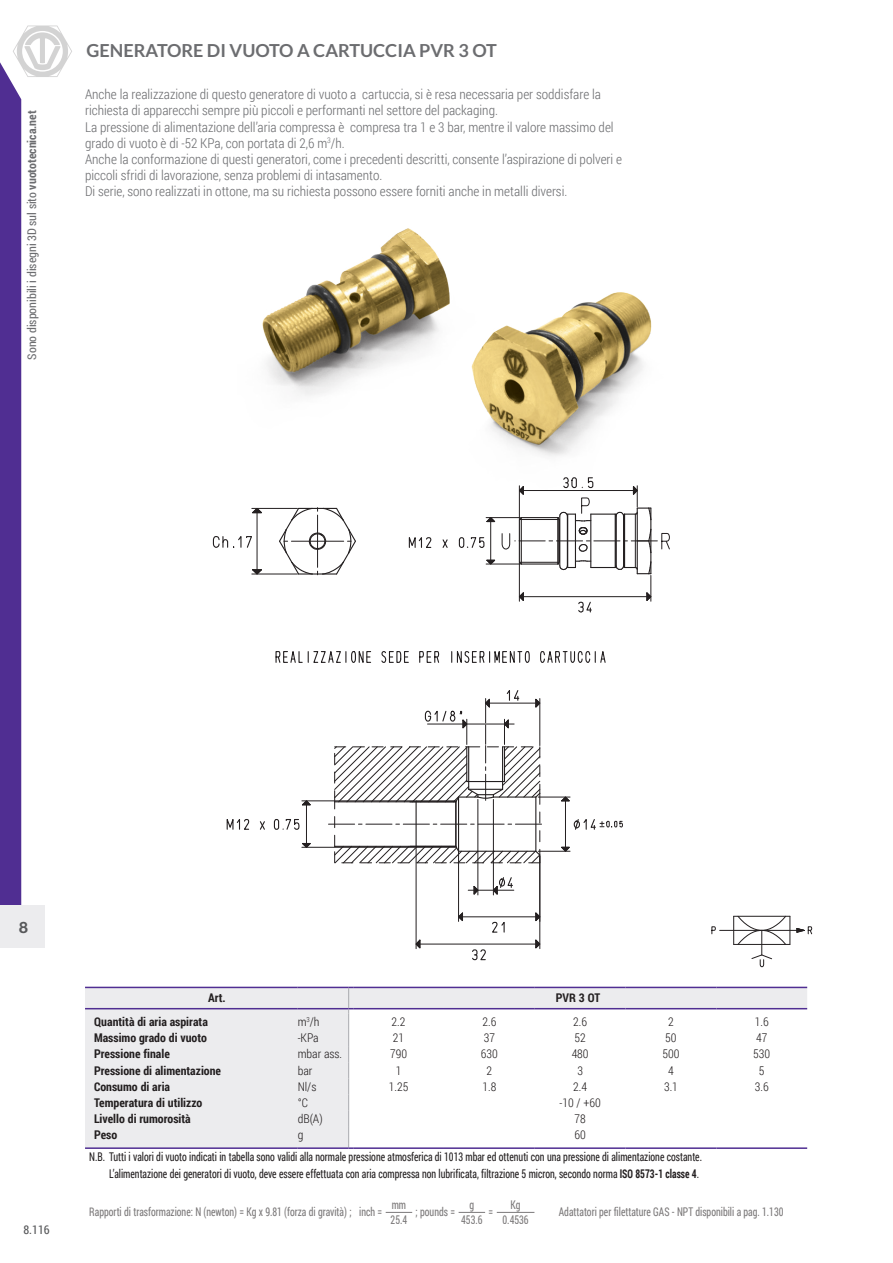
<style>
.page{position:relative;width:893px;height:1263px;background:#fff}
.page>*{position:absolute;margin:0;border:0;box-sizing:border-box;transform-origin:0 0}
.t1{font:700 18px "Lato";color:#6c6d70}
.t2{font:700 15.75px "Helvetica Neue LT Std";color:#57585a}
.t3{font:300 13.5px/16.2px "Roboto Condensed";color:#6c6d70}
.t4{font:12px/17px "Roboto Condensed";color:#231f20;text-align:right;scale:.81 1}
.t5{font:700 12px "Roboto Condensed";color:#231f20}
.t6{font:300 12px/16.2px "Roboto Condensed";color:#231f20;text-align:center}
.t7{font:12px "Roboto Condensed";color:#6c6d70}
.t8{font:12px "Roboto Condensed";color:#57585a}
.s1{font-weight:700}
</style>
<div class="page">
<img style="left:262px;top:228px;width:182px;height:168px">
<hr style="left:720px;top:930px;width:77px;height:1px;background:#231f20">
<svg style="left:733px;top:915px;width:79px;height:52px"></svg>
<svg style="left:711px;top:926px;width:5px;height:8px"></svg>
<img style="left:417px;top:269px;width:235px;height:187px">
<hr style="left:565px;top:801px;width:1px;height:46px;background:#231f20">
<hr style="left:538px;top:851px;width:32px;height:1px;background:#231f20">
<hr style="left:538px;top:797px;width:32px;height:1px;background:#231f20">
<svg style="left:561px;top:846px;width:10px;height:6px"></svg>
<svg style="left:561px;top:796px;width:10px;height:6px"></svg>
<hr style="left:478px;top:799px;width:1px;height:96px;background:#231f20">
<hr style="left:493px;top:799px;width:1px;height:96px;background:#231f20">
<svg style="left:468px;top:876px;width:46px;height:20px"></svg>
<svg style="left:328px;top:690px;width:214px;height:173px"></svg>
<svg style="left:278px;top:507px;width:78px;height:68px"></svg>
<hr style="left:257px;top:513px;width:1px;height:57px;background:#231f20">
<hr style="left:252px;top:574px;width:45px;height:1px;background:#231f20">
<hr style="left:252px;top:508px;width:45px;height:1px;background:#231f20">
<svg style="left:212px;top:536px;width:40px;height:12px"></svg>
<svg style="left:252px;top:569px;width:11px;height:6px"></svg>
<svg style="left:252px;top:507px;width:11px;height:7px"></svg>
<svg style="left:408px;top:537px;width:24px;height:11px"></svg>
<svg style="left:442px;top:539px;width:6px;height:9px"></svg>
<hr style="left:410px;top:846px;width:46px;height:1px;background:#231f20">
<hr style="left:410px;top:801px;width:46px;height:1px;background:#231f20">
<hr style="left:455px;top:802px;width:1px;height:44px;background:#231f20">
<hr style="left:416px;top:847px;width:40px;height:1px;background:#231f20">
<hr style="left:416px;top:801px;width:1px;height:46px;background:#231f20">
<svg style="left:458px;top:477px;width:212px;height:136px"></svg>
<hr style="left:462px;top:916px;width:74px;height:1px;background:#231f20">
<hr style="left:458px;top:852px;width:1px;height:69px;background:#231f20">
<svg style="left:492px;top:921px;width:13px;height:12px"></svg>
<svg style="left:458px;top:912px;width:5px;height:10px"></svg>
<svg style="left:535px;top:912px;width:6px;height:10px"></svg>
<hr style="left:420px;top:944px;width:116px;height:1px;background:#231f20">
<hr style="left:416px;top:848px;width:1px;height:101px;background:#231f20">
<hr style="left:539px;top:856px;width:1px;height:93px;background:#231f20">
<svg style="left:472px;top:949px;width:14px;height:12px"></svg>
<svg style="left:415px;top:939px;width:6px;height:10px"></svg>
<svg style="left:535px;top:939px;width:6px;height:10px"></svg>
<hr style="left:306px;top:805px;width:1px;height:38px;background:#231f20">
<hr style="left:302px;top:847px;width:113px;height:1px;background:#231f20">
<hr style="left:302px;top:800px;width:113px;height:1px;background:#231f20">
<svg style="left:226px;top:819px;width:24px;height:11px"></svg>
<svg style="left:259px;top:821px;width:6px;height:9px"></svg>
<svg style="left:273px;top:819px;width:27px;height:11px"></svg>
<svg style="left:302px;top:842px;width:10px;height:6px"></svg>
<svg style="left:302px;top:800px;width:10px;height:6px"></svg>
<svg style="left:573px;top:819px;width:50px;height:11px"></svg>
<div style="left:0;top:905px;width:45px;height:42px;background:#ececee"></div>
<svg style="left:0;top:25px;width:72px;height:880px"></svg>
<svg style="left:85px;top:988px;width:722px;height:159px"></svg>
<div style="left:349px;top:1009px;width:458px;height:5px;background:#fff"></div>
<hr style="left:85px;top:1008px;width:213px;height:1px;background:#502e92">
<hr style="left:298px;top:1008px;width:51px;height:1px;background:#502e92">
<hr style="left:85px;top:987px;width:213px;height:1px;background:#502e92">
<hr style="left:298px;top:987px;width:51px;height:1px;background:#502e92">
<hr style="left:85px;top:1147px;width:213px;height:2px;background:#502e92">
<hr style="left:298px;top:1147px;width:51px;height:2px;background:#502e92">
<hr style="left:353px;top:1147px;width:91px;height:2px;background:#502e92">
<hr style="left:444px;top:1147px;width:91px;height:2px;background:#502e92">
<hr style="left:535px;top:1147px;width:91px;height:2px;background:#502e92">
<hr style="left:626px;top:1147px;width:90px;height:2px;background:#502e92">
<hr style="left:716px;top:1147px;width:91px;height:2px;background:#502e92">
<hr style="left:353px;top:987px;width:91px;height:1px;background:#502e92">
<hr style="left:444px;top:987px;width:91px;height:1px;background:#502e92">
<hr style="left:535px;top:987px;width:91px;height:1px;background:#502e92">
<hr style="left:626px;top:987px;width:90px;height:1px;background:#502e92">
<hr style="left:716px;top:987px;width:91px;height:1px;background:#502e92">
<hr style="left:353px;top:1008px;width:91px;height:1px;background:#502e92">
<hr style="left:444px;top:1008px;width:91px;height:1px;background:#502e92">
<hr style="left:535px;top:1008px;width:91px;height:1px;background:#502e92">
<hr style="left:626px;top:1008px;width:90px;height:1px;background:#502e92">
<hr style="left:716px;top:1008px;width:91px;height:1px;background:#502e92">
<svg style="left:348px;top:987px;width:5px;height:162px"></svg>
<svg style="left:386px;top:1212px;width:26px;height:1px"></svg>
<svg style="left:459px;top:1212px;width:26px;height:1px"></svg>
<hr style="left:497px;top:1212px;width:37px;height:1px;background:#231f20">
<div style="left:366px;top:651px;width:5px;height:12px;border:1px solid #231f20"></div>
<svg style="left:275px;top:651px;width:95px;height:12px"></svg>
<svg style="left:381px;top:651px;width:27px;height:12px"></svg>
<svg style="left:419px;top:651px;width:21px;height:12px"></svg>
<svg style="left:451px;top:651px;width:79px;height:12px"></svg>
<svg style="left:540px;top:651px;width:66px;height:12px"></svg>
<p class="t7" style="left:23px;top:360px;width:251px;rotate:-90deg">Sono disponibili i disegni 3D sul sito <span class="s1">vuototecnica.net</span></p>
<h1 class="t1" style="left:87px;top:40px;width:412px">GENERATORE DI VUOTO A CARTUCCIA PVR 3 OT</h1>
<p class="t3" style="left:85px;top:86px;width:539px">Anche la realizzazione di questo generatore di vuoto a cartuccia, si è resa necessaria per soddisfare la richiesta di apparecchi sempre più piccoli e performanti nel settore del packaging.<br>La pressione di alimentazione dell’aria compressa è compresa tra 1 e 3 bar, mentre il valore massimo del grado di vuoto è di -52 KPa, con portata di 2,6 m<sup>3</sup>/h.<br>Anche la conformazione di questi generatori, come i precedenti descritti, consente l’aspirazione di polveri e piccoli sfridi di lavorazione, senza problemi di intasamento.<br>Di serie, sono realizzati in ottone, ma su richiesta possono essere forniti anche in metalli diversi.</p>
<p class="t2" style="left:19px;top:918px;width:10px">8</p>
<p class="t8" style="left:23px;top:1221px;width:28px">8.116</p>
<p class="t5" style="left:208px;top:989px;width:19px">Art.</p>
<p class="t5" style="left:556px;top:989px;width:46px">PVR 3 OT</p>
<p class="t5" style="left:94px;top:1013px;width:115px">Quantità di aria aspirata</p>
<p class="t6" style="left:298px;top:1013px;width:23px">m<sup>3</sup>/h</p>
<p class="t5" style="left:94px;top:1029px;width:114px">Massimo grado di vuoto</p>
<p class="t6" style="left:298px;top:1029px;width:23px">-KPa</p>
<p class="t5" style="left:94px;top:1046px;width:77px">Pressione finale</p>
<p class="t6" style="left:298px;top:1046px;width:46px">mbar ass.</p>
<p class="t5" style="left:94px;top:1062px;width:129px">Pressione di alimentazione</p>
<p class="t6" style="left:298px;top:1062px;width:16px">bar</p>
<p class="t5" style="left:94px;top:1078px;width:78px">Consumo di aria</p>
<p class="t6" style="left:298px;top:1078px;width:20px">Nl/s</p>
<p class="t5" style="left:94px;top:1094px;width:110px">Temperatura di utilizzo</p>
<p class="t6" style="left:298px;top:1094px;width:12px">°C</p>
<p class="t5" style="left:94px;top:1110px;width:98px">Livello di rumorosità</p>
<p class="t6" style="left:298px;top:1110px;width:27px">dB(A)</p>
<p class="t5" style="left:94px;top:1126px;width:25px">Peso</p>
<p class="t6" style="left:298px;top:1126px;width:7px">g</p>
<p class="t4" style="left:89px;top:1148px;width:758px">N.B. Tutti i valori di vuoto indicati in tabella sono validi alla normale pressione atmosferica di 1013 mbar ed ottenuti con una pressione di alimentazione costante.<br>L’alimentazione dei generatori di vuoto, deve essere effettuata con aria compressa non lubrificata, filtrazione 5 micron, secondo norma <span class="s1">ISO 8573-1 classe 4</span>.</p>
<p class="t6" style="left:392px;top:1013px;width:15px">2.2</p>
<p class="t6" style="left:482px;top:1013px;width:15px">2.6</p>
<p class="t6" style="left:573px;top:1013px;width:15px">2.6</p>
<p class="t6" style="left:668px;top:1013px;width:7px">2</p>
<p class="t6" style="left:755px;top:1013px;width:15px">1.6</p>
<p class="t6" style="left:393px;top:1029px;width:13px">21</p>
<p class="t6" style="left:484px;top:1029px;width:13px">37</p>
<p class="t6" style="left:574px;top:1029px;width:13px">52</p>
<p class="t6" style="left:665px;top:1029px;width:13px">50</p>
<p class="t6" style="left:756px;top:1029px;width:13px">47</p>
<p class="t6" style="left:390px;top:1046px;width:19px">790</p>
<p class="t6" style="left:481px;top:1046px;width:19px">630</p>
<p class="t6" style="left:572px;top:1046px;width:19px">480</p>
<p class="t6" style="left:662px;top:1046px;width:19px">500</p>
<p class="t6" style="left:753px;top:1046px;width:19px">530</p>
<p class="t6" style="left:396px;top:1062px;width:7px">1</p>
<p class="t6" style="left:487px;top:1062px;width:7px">2</p>
<p class="t6" style="left:577px;top:1062px;width:7px">3</p>
<p class="t6" style="left:668px;top:1062px;width:7px">4</p>
<p class="t6" style="left:759px;top:1062px;width:7px">5</p>
<p class="t6" style="left:389px;top:1078px;width:21px">1.25</p>
<p class="t6" style="left:482px;top:1078px;width:15px">1.8</p>
<p class="t6" style="left:573px;top:1078px;width:15px">2.4</p>
<p class="t6" style="left:664px;top:1078px;width:15px">3.1</p>
<p class="t6" style="left:755px;top:1078px;width:15px">3.6</p>
<p class="t6" style="left:559px;top:1094px;width:43px">-10 / +60<br>78<br>60</p>
<p class="t4" style="left:89px;top:1203px;width:363px">Rapporti di trasformazione: N (newton) = Kg x 9.81 (forza di gravità) ; inch =</p>
<p class="t4" style="left:511px;top:1195px;width:14px">Kg</p>
<p class="t4" style="left:392px;top:1195px;width:19px">mm</p>
<p class="t4" style="left:469px;top:1195px;width:7px">g</p>
<p class="t4" style="left:416px;top:1203px;width:50px">; pounds =</p>
<p class="t4" style="left:489px;top:1203px;width:7px">=</p>
<p class="t4" style="left:391px;top:1210px;width:22px">25.4</p>
<p class="t4" style="left:461px;top:1210px;width:28px">453.6</p>
<p class="t4" style="left:503px;top:1210px;width:34px">0.4536</p>
<p class="t4" style="left:559px;top:1202px;width:279px">Adattatori per filettature GAS - NPT disponibili a pag. 1.130</p>
</div>
